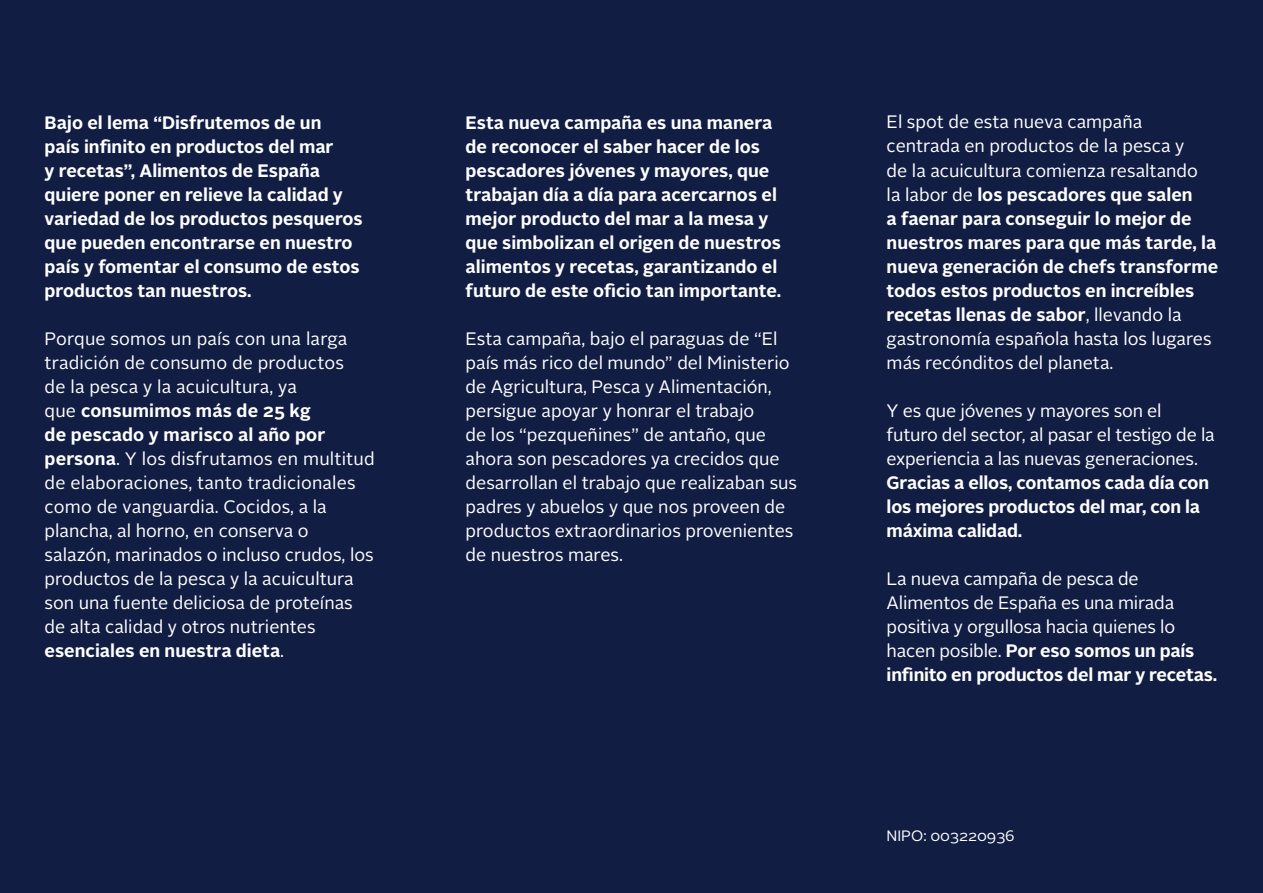
<style>
.page{position:relative;width:1263px;height:893px;background:#121d44}
.page>*{position:absolute;margin:0;border:0;box-sizing:border-box;transform-origin:0 0}
.t1{font:18px/24px "Alright Sans";color:#fff}
.t2{font:700 18px/24px "Alright Sans";color:#fff}
.t3{font:15px "Alright Sans";color:#fff}
.s1{font-weight:700}
</style>
<div class="page">
<p class="t2" style="left:45px;top:111px;width:320px">Bajo el lema “Disfrutemos de un<br>país infinito en productos del mar<br>y recetas”, Alimentos de España quiere poner en relieve la calidad y variedad de los productos pesqueros que pueden encontrarse en nuestro país y fomentar el consumo de estos productos tan nuestros.</p>
<p class="t1" style="left:45px;top:327px;width:331px">Porque somos un país con una larga tradición de consumo de productos<br>de la pesca y la acuicultura, ya<br>que <span class="s1">consumimos más de 25 kg<br>de pescado y marisco al año por persona</span>. Y los disfrutamos en multitud de elaboraciones, tanto tradicionales como de vanguardia. Cocidos, a la plancha, al horno, en conserva o salazón, marinados o incluso crudos, los productos de la pesca y la acuicultura son una fuente deliciosa de proteínas de alta calidad y otros nutrientes <span class="s1">esenciales en nuestra dieta</span>.</p>
<p class="t2" style="left:466px;top:111px;width:317px">Esta nueva campaña es una manera de reconocer el saber hacer de los pescadores jóvenes y mayores, que trabajan día a día para acercarnos el mejor producto del mar a la mesa y que simbolizan el origen de nuestros alimentos y recetas, garantizando el futuro de este oficio tan importante.</p>
<p class="t1" style="left:466px;top:327px;width:333px">Esta campaña, bajo el paraguas de “El país más rico del mundo” del Ministerio de Agricultura, Pesca y Alimentación, persigue apoyar y honrar el trabajo<br>de los “pezqueñines” de antaño, que ahora son pescadores ya crecidos que desarrollan el trabajo que realizaban sus padres y abuelos y que nos proveen de productos extraordinarios provenientes de nuestros mares.</p>
<p class="t1" style="left:887px;top:111px;width:333px">El spot de esta nueva campaña centrada en productos de la pesca y<br>de la acuicultura comienza resaltando<br>la labor de <span class="s1">los pescadores que salen<br>a faenar para conseguir lo mejor de nuestros mares para que más tarde, la nueva generación de chefs transforme todos estos productos en increíbles recetas llenas de sabor</span>, llevando la gastronomía española hasta los lugares más recónditos del planeta.</p>
<p class="t1" style="left:887px;top:399px;width:330px">Y es que jóvenes y mayores son el futuro del sector, al pasar el testigo de la experiencia a las nuevas generaciones.<br><span class="s1">Gracias a ellos, contamos cada día con los mejores productos del mar, con la máxima calidad.</span></p>
<p class="t1" style="left:887px;top:567px;width:332px">La nueva campaña de pesca de Alimentos de España es una mirada positiva y orgullosa hacia quienes lo hacen posible. <span class="s1">Por eso somos un país infinito en productos del mar y recetas.</span></p>
<p class="t3" style="left:887px;top:826px;width:129px">NIPO: 003220936</p>
</div>
